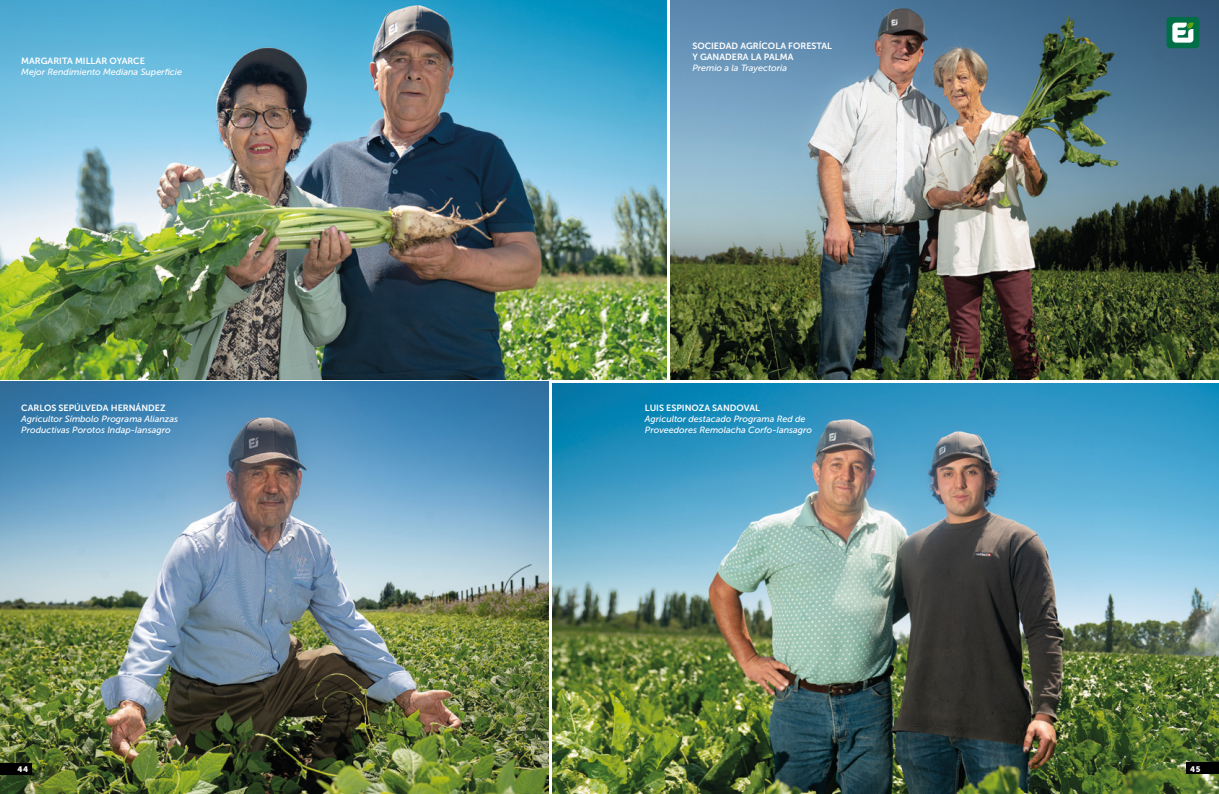
<style>
.page{position:relative;width:1219px;height:794px;background:#fff}
.page>*{position:absolute;margin:0;border:0;box-sizing:border-box;transform-origin:0 0}
.t1{font:italic 9px/11px "Museo Sans 500";color:#fff}
.t2{font:9px/11px "Museo Sans 700";color:#fff}
.t3{font:8px "Museo Sans 900";color:#fff}
</style>
<div class="page">
<img style="left:0;top:381px;width:549px;height:413px">
<img style="left:553px;top:383px;width:666px;height:411px">
<img style="left:670px;top:0;width:549px;height:379px">
<div style="left:1187px;top:762px;width:32px;height:12px;background:#000"></div>
<div style="left:1166px;top:17px;width:33px;height:31px;background:#006e47;border-radius:4px"></div>
<svg style="left:1172px;top:22px;width:22px;height:21px"></svg>
<img style="left:0;top:0;width:666px;height:379px">
<div style="left:0;top:763px;width:32px;height:11px;background:#000"></div>
<p class="t2" style="left:21px;top:55px;width:125px">MARGARITA MILLAR OYARCE</p>
<p class="t1" style="left:21px;top:66px;width:162px">Mejor Rendimiento Mediana Superficie</p>
<p class="t2" style="left:21px;top:402px;width:146px">CARLOS SEPÚLVEDA HERNÁNDEZ</p>
<p class="t1" style="left:21px;top:413px;width:159px">Agricultor Símbolo Programa Alianzas<br>Productivas Porotos Indap-Iansagro</p>
<p class="t3" style="left:18px;top:764px;width:12px">44</p>
<p class="t2" style="left:692px;top:41px;width:141px">SOCIEDAD AGRÍCOLA FORESTAL<br>Y GANADERA LA PALMA</p>
<p class="t1" style="left:692px;top:63px;width:96px">Premio a la Trayectoria</p>
<p class="t2" style="left:645px;top:402px;width:117px">LUIS ESPINOZA SANDOVAL</p>
<p class="t1" style="left:645px;top:413px;width:169px">Agricultor destacado Programa Red de<br>Proveedores Remolacha Corfo-Iansagro</p>
<p class="t3" style="left:1190px;top:764px;width:12px">45</p>
</div>
